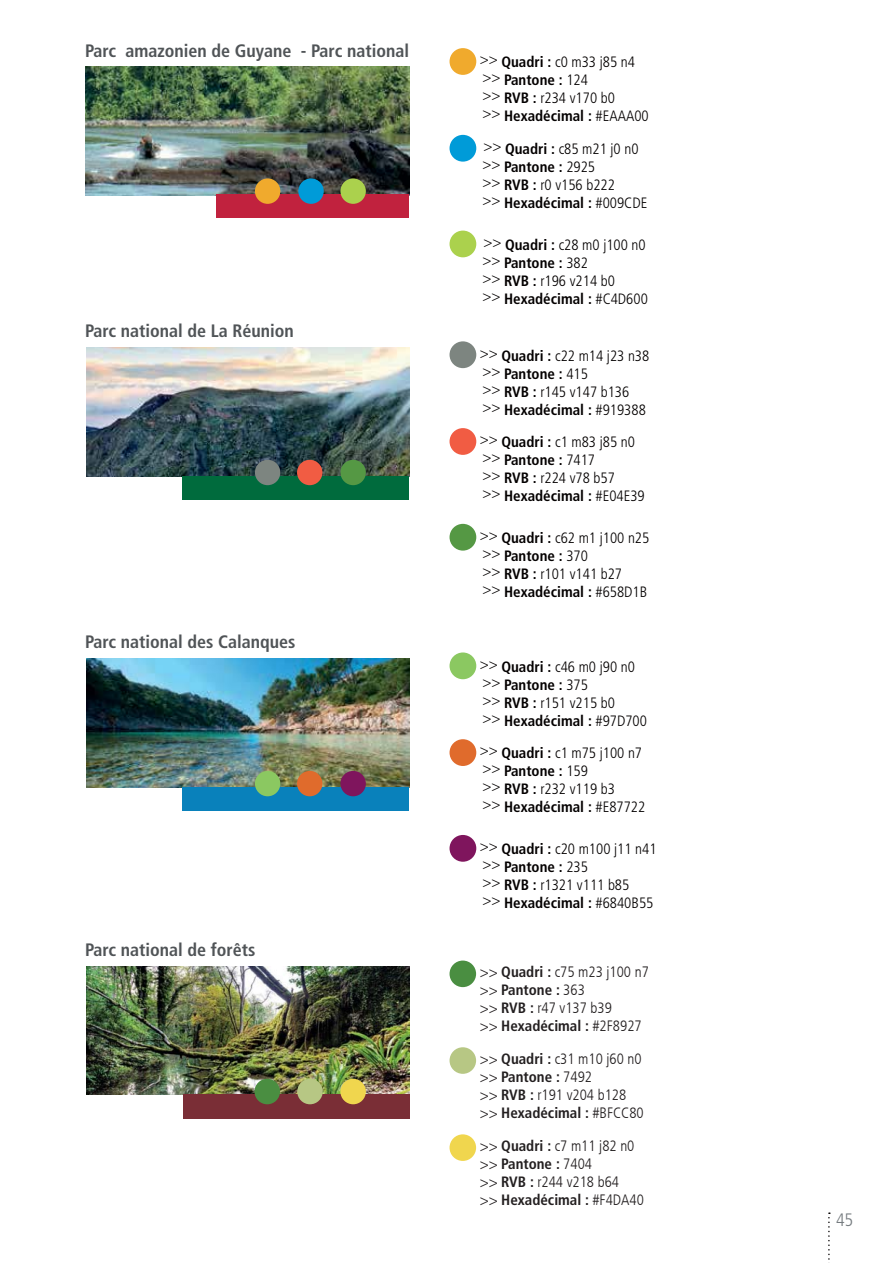
<style>
.page{position:relative;width:893px;height:1263px;background:#fff}
.page>*{position:absolute;margin:0;border:0;box-sizing:border-box;transform-origin:0 0}
.t1{font:700 condensed 18px "Frutiger LT Std";color:#505457}
.t2{font:700 condensed 18px "Frutiger";color:#505457}
.t3{font:300 condensed 18px "Frutiger LT Std";color:#757b7f}
.t4{font:300 condensed 15px/18px "Frutiger LT Std";color:#040000}
.t5{font:300 condensed 15px "Frutiger LT Com";color:#231f20}
.t6{font:700 condensed 15px "Frutiger";color:#231f20}
.s1{font-weight:700}
.s2{font-family:"Frutiger";font-weight:700}
.s3{font-family:"Frutiger LT Com";font-weight:300}
</style>
<div class="page">
<svg style="left:828px;top:1212px;width:2px;height:51px"></svg>
<img style="left:85px;top:66px;width:324px;height:129px">
<div style="left:216px;top:194px;width:193px;height:24px;background:#c1223e"></div>
<img style="left:87px;top:347px;width:322px;height:130px">
<div style="left:183px;top:476px;width:226px;height:24px;background:#006b3d"></div>
<div style="left:340px;top:460px;width:26px;height:25px;background:#559844;border-radius:50%"></div>
<div style="left:297px;top:460px;width:25px;height:25px;background:#f15c43;border-radius:50%"></div>
<div style="left:255px;top:460px;width:25px;height:25px;background:#7d8580;border-radius:50%"></div>
<img style="left:86px;top:659px;width:323px;height:129px">
<div style="left:183px;top:787px;width:226px;height:24px;background:#0981bb"></div>
<div style="left:340px;top:771px;width:26px;height:25px;background:#7f155d;border-radius:50%"></div>
<div style="left:297px;top:771px;width:25px;height:25px;background:#e06b2c;border-radius:50%"></div>
<div style="left:255px;top:771px;width:25px;height:25px;background:#8bc861;border-radius:50%"></div>
<div style="left:449px;top:48px;width:27px;height:27px;background:#f0aa2d;border-radius:50%"></div>
<div style="left:449px;top:135px;width:27px;height:27px;background:#009bd8;border-radius:50%"></div>
<div style="left:449px;top:231px;width:27px;height:26px;background:#abd14d;border-radius:50%"></div>
<div style="left:449px;top:341px;width:27px;height:27px;background:#7d8580;border-radius:50%"></div>
<div style="left:449px;top:428px;width:27px;height:27px;background:#f15c43;border-radius:50%"></div>
<div style="left:449px;top:524px;width:27px;height:27px;background:#559844;border-radius:50%"></div>
<div style="left:449px;top:652px;width:27px;height:27px;background:#8bc861;border-radius:50%"></div>
<div style="left:449px;top:739px;width:27px;height:27px;background:#e06b2c;border-radius:50%"></div>
<div style="left:449px;top:835px;width:27px;height:27px;background:#7f155d;border-radius:50%"></div>
<div style="left:255px;top:178px;width:25px;height:26px;background:#f0aa2d;border-radius:50%"></div>
<div style="left:298px;top:178px;width:26px;height:26px;background:#009bd8;border-radius:50%"></div>
<div style="left:340px;top:178px;width:26px;height:26px;background:#abd14d;border-radius:50%"></div>
<img style="left:86px;top:966px;width:323px;height:128px">
<div style="left:449px;top:961px;width:27px;height:26px;background:#4a8e41;border-radius:50%"></div>
<div style="left:449px;top:1047px;width:27px;height:27px;background:#b7c784;border-radius:50%"></div>
<div style="left:449px;top:1134px;width:27px;height:27px;background:#f0d64e;border-radius:50%"></div>
<div style="left:183px;top:1094px;width:226px;height:25px;background:#7a2e36"></div>
<div style="left:340px;top:1079px;width:26px;height:25px;background:#f0d64e;border-radius:50%"></div>
<div style="left:297px;top:1079px;width:26px;height:25px;background:#b7c784;border-radius:50%"></div>
<div style="left:254px;top:1079px;width:26px;height:25px;background:#4a8e41;border-radius:50%"></div>
<p class="t1" style="left:85px;top:40px;width:326px">Parc amazonien de Guyane - Parc national</p>
<p class="t1" style="left:85px;top:320px;width:210px">Parc national de La Réunion</p>
<p class="t1" style="left:85px;top:631px;width:212px">Parc national des Calanques</p>
<p class="t2" style="left:85px;top:943px;width:172px">Parc national de forêts</p>
<p class="t4" style="left:480px;top:54px;width:170px">&gt;&gt; <span class="s1">Quadri :</span> c0 m33 j85 n4 &gt;&gt; <span class="s1">Pantone :</span> 124<br>&gt;&gt; <span class="s1">RVB :</span> r234 v170 b0<br>&gt;&gt; <span class="s1">Hexadécimal :</span> #EAAA00</p>
<p class="t4" style="left:482px;top:141px;width:166px">&gt;&gt; <span class="s1">Quadri :</span> c85 m21 j0 n0 &gt;&gt; <span class="s1">Pantone :</span> 2925<br>&gt;&gt; <span class="s1">RVB :</span> r0 v156 b222<br>&gt;&gt; <span class="s1">Hexadécimal :</span> #009CDE</p>
<p class="t4" style="left:482px;top:236px;width:167px">&gt;&gt; <span class="s1">Quadri :</span> c28 m0 j100 n0 &gt;&gt; <span class="s1">Pantone :</span> 382<br>&gt;&gt; <span class="s1">RVB :</span> r196 v214 b0<br>&gt;&gt; <span class="s1">Hexadécimal :</span> #C4D600</p>
<p class="t4" style="left:480px;top:347px;width:171px">&gt;&gt; <span class="s1">Quadri :</span> c22 m14 j23 n38 &gt;&gt; <span class="s1">Pantone :</span> 415<br>&gt;&gt; <span class="s1">RVB :</span> r145 v147 b136<br>&gt;&gt; <span class="s1">Hexadécimal :</span> #919388</p>
<p class="t4" style="left:480px;top:434px;width:166px">&gt;&gt; <span class="s1">Quadri :</span> c1 m83 j85 n0 &gt;&gt; <span class="s1">Pantone :</span> 7417<br>&gt;&gt; <span class="s1">RVB :</span> r224 v78 b57<br>&gt;&gt; <span class="s1">Hexadécimal :</span> #E04E39</p>
<p class="t4" style="left:480px;top:530px;width:171px">&gt;&gt; <span class="s1">Quadri :</span> c62 m1 j100 n25 &gt;&gt; <span class="s1">Pantone :</span> 370<br>&gt;&gt; <span class="s1">RVB :</span> r101 v141 b27<br>&gt;&gt; <span class="s1">Hexadécimal :</span> #658D1B</p>
<p class="t4" style="left:480px;top:658px;width:169px">&gt;&gt; <span class="s1">Quadri :</span> c46 m0 j90 n0 &gt;&gt; <span class="s1">Pantone :</span> 375<br>&gt;&gt; <span class="s1">RVB :</span> r151 v215 b0<br>&gt;&gt; <span class="s1">Hexadécimal :</span> #97D700</p>
<p class="t4" style="left:480px;top:745px;width:167px">&gt;&gt; <span class="s1">Quadri :</span> c1 m75 j100 n7 &gt;&gt; <span class="s1">Pantone :</span> 159<br>&gt;&gt; <span class="s1">RVB :</span> r232 v119 b3<br>&gt;&gt; <span class="s1">Hexadécimal :</span> #E87722</p>
<p class="t4" style="left:480px;top:841px;width:178px">&gt;&gt; <span class="s1">Quadri :</span> c20 m100 j11 n41 &gt;&gt; <span class="s1">Pantone :</span> 235<br>&gt;&gt; <span class="s1">RVB :</span> r1321 v111 b85<br>&gt;&gt; <span class="s1">Hexadécimal :</span> #6840B55</p>
<p class="t5" style="left:480px;top:965px;width:171px">&gt;&gt; <span class="s2">Quadri :</span> c75 m23 j100 n7</p>
<p class="t6" style="left:480px;top:983px;width:107px"><span class="s3">&gt;&gt;</span> Pantone : <span class="s3">363</span></p>
<p class="t5" style="left:480px;top:1001px;width:134px">&gt;&gt; <span class="s2">RVB :</span> r47 v137 b39</p>
<p class="t6" style="left:480px;top:1019px;width:164px"><span class="s3">&gt;&gt;</span> Hexadécimal : <span class="s3">#2F8927</span></p>
<p class="t5" style="left:480px;top:1052px;width:163px">&gt;&gt; <span class="s2">Quadri :</span> c31 m10 j60 n0</p>
<p class="t6" style="left:480px;top:1070px;width:114px"><span class="s3">&gt;&gt;</span> Pantone : <span class="s3">7492</span></p>
<p class="t5" style="left:480px;top:1088px;width:148px">&gt;&gt; <span class="s2">RVB :</span> r191 v204 b128</p>
<p class="t6" style="left:480px;top:1106px;width:166px"><span class="s3">&gt;&gt;</span> Hexadécimal : <span class="s3">#BFCC80</span></p>
<p class="t5" style="left:480px;top:1139px;width:156px">&gt;&gt; <span class="s2">Quadri :</span> c7 m11 j82 n0</p>
<p class="t6" style="left:480px;top:1157px;width:114px"><span class="s3">&gt;&gt;</span> Pantone : <span class="s3">7404</span></p>
<p class="t5" style="left:480px;top:1175px;width:141px">&gt;&gt; <span class="s2">RVB :</span> r244 v218 b64</p>
<p class="t6" style="left:480px;top:1193px;width:166px"><span class="s3">&gt;&gt;</span> Hexadécimal : <span class="s3">#F4DA40</span></p>
<p class="t3" style="left:836px;top:1212px;width:19px">45</p>
</div>
